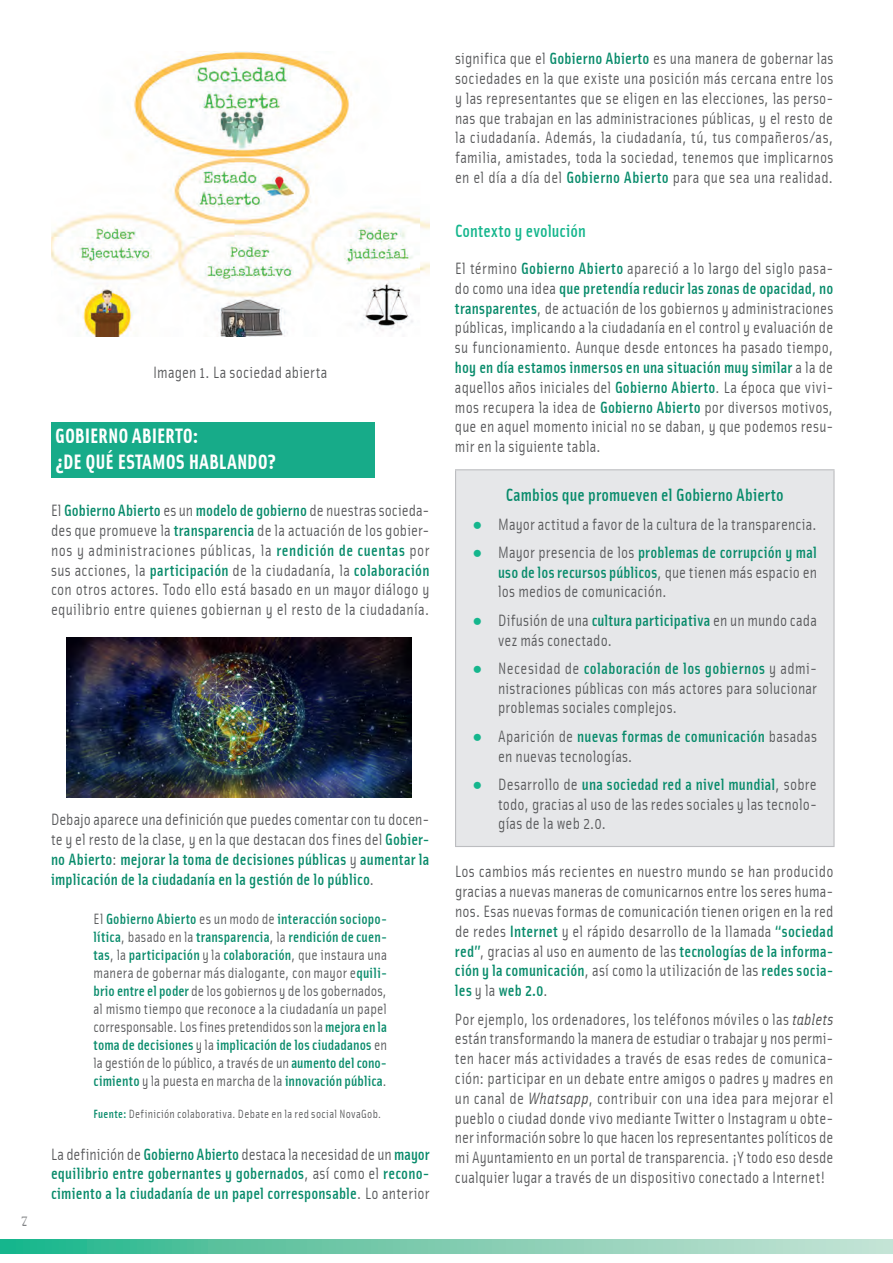
<style>
.page{position:relative;width:893px;height:1263px;background:#fff}
.page>*{position:absolute;margin:0;border:0;box-sizing:border-box;transform-origin:0 0}
.t1{font:700 21px "Solex";letter-spacing:-.005em;color:#fff}
.t2{font:500 18px "Solex";letter-spacing:.005em;color:#088b6b}
.t3{font:500 18px "Solex";letter-spacing:.01em;color:#15b68d}
.t4{font:16.5px/19.8px "Solex";letter-spacing:.01em;color:#57585a;text-align:justify}
.t5{font:500 16.5px/19.8px "Solex";letter-spacing:.01em;color:#088b6b;text-align:justify}
.t6{font:15px/18px "Solex";color:#57585a;text-align:justify}
.t7{font:13.5px "Minion Pro";color:#808285}
.t8{font:12px "Solex";letter-spacing:.025em;color:#57585a}
.s1{font-weight:500;color:#088b6b}
.s2{font-weight:400;color:#57585a}
.s3{font-family:"Courier New";color:#15b68d}
.s4{font-style:italic;color:#4b4c4d}
</style>
<div class="page">
<div style="left:456px;top:470px;width:378px;height:376px;background:#e6e7e9"></div>
<div style="left:51px;top:422px;width:323px;height:56px;background:#17ab89"></div>
<img style="left:51px;top:51px;width:378px;height:286px">
<hr style="left:455px;top:469px;width:380px;height:1px;background:#bcbdc0">
<hr style="left:455px;top:470px;width:1px;height:376px;background:#bcbdc0">
<hr style="left:833px;top:470px;width:2px;height:376px;background:#bcbdc0">
<hr style="left:455px;top:846px;width:380px;height:1px;background:#bcbdc0">
<svg style="left:0;top:1239px;width:893px;height:15px"></svg>
<img style="left:66px;top:638px;width:345px;height:160px">
<p class="t4" style="left:153px;top:362px;width:176px">Imagen 1. La sociedad abierta</p>
<p class="t1" style="left:55px;top:422px;width:144px">GOBIERNO ABIERTO:</p>
<h2 class="t1" style="left:55px;top:447px;width:223px">¿DE QUÉ ESTAMOS HABLANDO?</h2>
<p class="t4" style="left:51px;top:500px;width:380px">El <span class="s1">Gobierno Abierto</span> es un <span class="s1">modelo de gobierno</span> de nuestras socieda&shy;des que promueve la <span class="s1">transparencia</span> de la actuación de los gobier&shy;nos y administraciones públicas, la <span class="s1">rendición de cuentas</span> por sus acciones, la <span class="s1">participación</span> de la ciudadanía, la <span class="s1">colaboración </span>con otros actores. Todo ello está basado en un mayor diálogo y equilibrio entre quienes gobiernan y el resto de la ciudadanía.</p>
<p class="t7" style="left:21px;top:1211px;width:8px">7</p>
<p class="t5" style="left:51px;top:809px;width:380px"><span class="s2">Debajo aparece una definición que puedes comentar con tu docen&shy;te y el resto de la clase, y en la que destacan dos fines del</span> Gobier&shy;no Abierto<span class="s2">:</span> mejorar la toma de decisiones públicas <span class="s2">y</span> aumentar la implicación de la ciudadanía en la gestión de lo público<span class="s2">.</span></p>
<p class="t6" style="left:94px;top:909px;width:295px">El <span class="s1">Gobierno Abierto</span> es un modo de <span class="s1">interacción sociopo&shy;lítica</span>, basado en la <span class="s1">transparencia</span>, la <span class="s1">rendición de cuen&shy;tas</span>, la <span class="s1">participación</span> y la <span class="s1">colaboración</span>, que instaura una manera de gobernar más dialogante, con mayor e<span class="s1">quili&shy;brio entre el poder</span> de los gobiernos y de los gobernados, al mismo tiempo que reconoce a la ciudadanía un papel corresponsable. Los fines pretendidos son la <span class="s1">mejora en la toma de decisiones</span> y la <span class="s1">implicación de los ciudadanos</span> en la gestión de lo público, a través de un <span class="s1">aumento del cono&shy;cimiento</span> y la puesta en marcha de la <span class="s1">innovación pública</span>.</p>
<p class="t8" style="left:94px;top:1107px;width:289px"><span class="s1">Fuente:</span> Definición colaborativa. Debate en la red social NovaGob.</p>
<p class="t5" style="left:51px;top:1143px;width:380px"><span class="s2">La definición de</span> Gobierno Abierto <span class="s2">destaca la necesidad de un</span> mayor equilibrio entre gobernantes y gobernados<span class="s2">, así como el</span> recono&shy;cimiento a la ciudadanía de un papel corresponsable<span class="s2">. Lo anterior</span></p>
<p class="t4" style="left:455px;top:48px;width:380px">significa que el <span class="s1">Gobierno Abierto</span> es una manera de gobernar las sociedades en la que existe una posición más cercana entre los y las representantes que se eligen en las elecciones, las perso&shy;nas que trabajan en las administraciones públicas, y el resto de la ciudadanía. Además, la ciudadanía, tú, tus compañeros/as, familia, amistades, toda la sociedad, tenemos que implicarnos en el día a día del <span class="s1">Gobierno Abierto</span> para que sea una realidad.</p>
<h3 class="t3" style="left:455px;top:219px;width:132px">Contexto y evolución</h3>
<p class="t4" style="left:455px;top:258px;width:380px">El término <span class="s1">Gobierno Abierto</span> apareció a lo largo del siglo pasa&shy;do como una idea <span class="s1">que pretendía reducir las zonas de opacidad, no transparentes</span>, de actuación de los gobiernos y administraciones públicas, implicando a la ciudadanía en el control y evaluación de su funcionamiento. Aunque desde entonces ha pasado tiempo, <span class="s1">hoy en día estamos inmersos en una situación muy similar</span> a la de aquellos años iniciales del <span class="s1">Gobierno Abierto</span>. La época que vivi&shy;mos recupera la idea de <span class="s1">Gobierno Abierto</span> por diversos motivos, que en aquel momento inicial no se daban, y que podemos resu&shy;mir en la siguiente tabla.</p>
<h3 class="t2" style="left:506px;top:483px;width:279px">Cambios que promueven el Gobierno Abierto</h3>
<p class="t4" style="left:473px;top:513px;width:346px"><span class="s3">●</span> Mayor actitud a favor de la cultura de la transparencia.</p>
<p class="t4" style="left:498px;top:541px;width:320px;text-indent:-26px"><span class="s3">●</span> Mayor presencia de los <span class="s1">problemas de corrupción y mal uso de los recursos públicos</span>, que tienen más espacio en los medios de comunicación.</p>
<p class="t4" style="left:498px;top:609px;width:320px;text-indent:-26px"><span class="s3">●</span> Difusión de una <span class="s1">cultura participativa</span> en un mundo cada vez más conectado.</p>
<p class="t4" style="left:498px;top:657px;width:320px;text-indent:-26px"><span class="s3">●</span> Necesidad de <span class="s1">colaboración de los gobiernos</span> y admi&shy;nistraciones públicas con más actores para solucionar problemas sociales complejos.</p>
<p class="t4" style="left:498px;top:725px;width:320px;text-indent:-26px"><span class="s3">●</span> Aparición de <span class="s1">nuevas formas de comunicación</span> basadas en nuevas tecnologías.</p>
<p class="t4" style="left:498px;top:773px;width:320px;text-indent:-26px"><span class="s3">●</span> Desarrollo de <span class="s1">una sociedad red a nivel mundial</span>, sobre todo, gracias al uso de las redes sociales y las tecnolo&shy;gías de la web 2.0.</p>
<p class="t4" style="left:455px;top:861px;width:380px">Los cambios más recientes en nuestro mundo se han producido gracias a nuevas maneras de comunicarnos entre los seres huma&shy;nos. Esas nuevas formas de comunicación tienen origen en la red de redes <span class="s1">Internet</span> y el rápido desarrollo de la llamada <span class="s1">“sociedad red”</span>, gracias al uso en aumento de las <span class="s1">tecnologías de la informa&shy;ción y la comunicación</span>, así como la utilización de las <span class="s1">redes socia&shy;les</span> y la <span class="s1">web 2.0</span>.</p>
<p class="t4" style="left:455px;top:1008px;width:380px">Por ejemplo, los ordenadores, los teléfonos móviles o las <span class="s4">tablets </span>están transformando la manera de estudiar o trabajar y nos permi&shy;ten hacer más actividades a través de esas redes de comunica&shy;ción: participar en un debate entre amigos o padres y madres en un canal de <span class="s4">Whatsapp</span>, contribuir con una idea para mejorar el pueblo o ciudad donde vivo mediante Twitter o Instagram u obte&shy;ner información sobre lo que hacen los representantes políticos de mi Ayuntamiento en un portal de transparencia. ¡Y todo eso desde cualquier lugar a través de un dispositivo conectado a Internet!</p>
</div>
